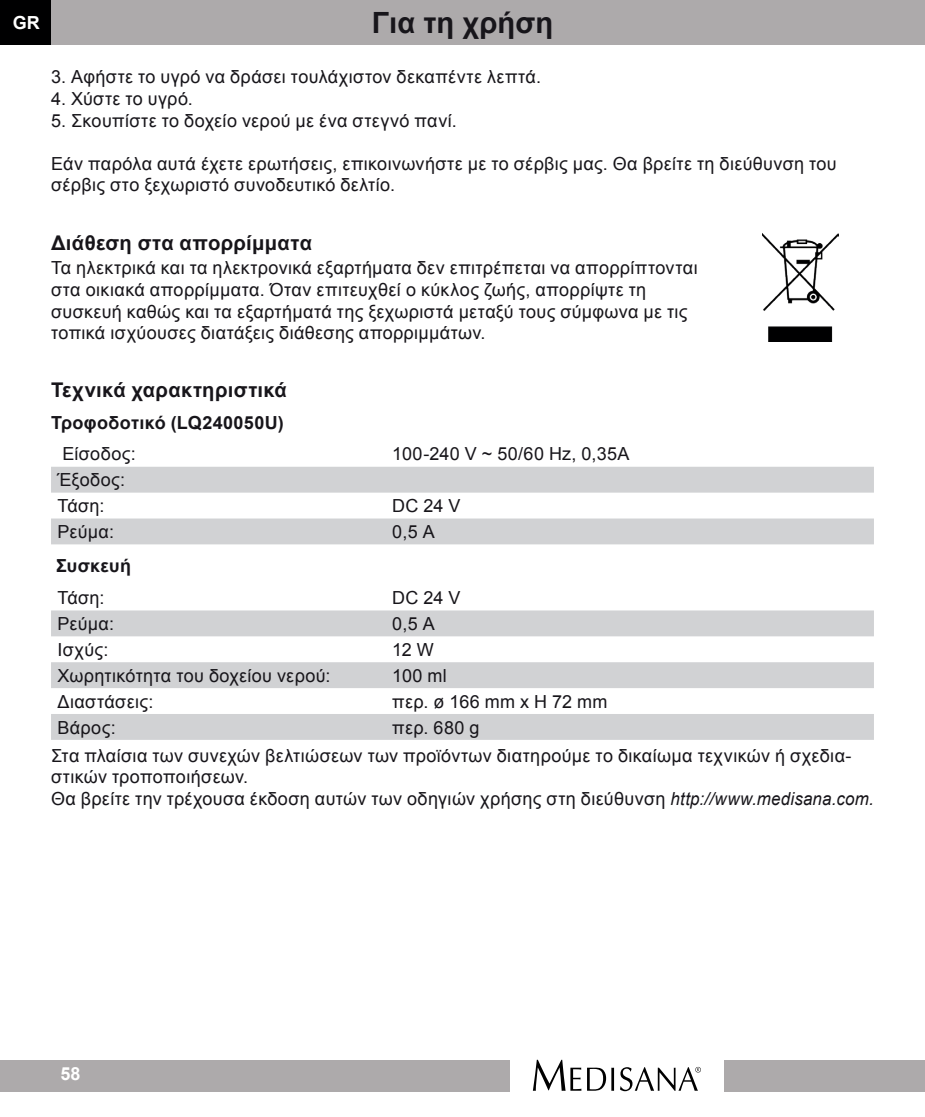
<style>
.page{position:relative;width:925px;height:1117px;background:#fff}
.page>*{position:absolute;margin:0;border:0;box-sizing:border-box;transform-origin:0 0}
.t1{font:700 29.25px "Arial";color:#17151a}
.t2{font:700 20.25px "Arial";letter-spacing:.015em;color:#17151a}
.t3{font:18px/21.6px "Arial";letter-spacing:.02em;color:#17151a}
.t4{font:700 18px "Arial";letter-spacing:.02em;color:#17151a}
.t5{font:700 18px "Arial";color:#fff}
.s1{font-style:italic}
</style>
<div class="page">
<div style="left:0;top:0;width:925px;height:45px;background:#adaaab"></div>
<div style="left:0;top:0;width:51px;height:45px;background:#000001"></div>
<div style="left:724px;top:1059px;width:201px;height:32px;background:#adaaab"></div>
<div style="left:0;top:1059px;width:509px;height:32px;background:#adaaab"></div>
<svg style="left:533px;top:1059px;width:48px;height:31px"></svg>
<svg style="left:587px;top:1067px;width:27px;height:23px"></svg>
<svg style="left:620px;top:1066px;width:81px;height:24px"></svg>
<svg style="left:51px;top:466px;width:823px;height:78px;fill:#d1d2d4"></svg>
<svg style="left:51px;top:610px;width:823px;height:129px;fill:#d1d2d4"></svg>
<img style="left:762px;top:233px;width:77px;height:108px">
<p class="t5" style="left:13px;top:11px;width:28px">GR</p>
<h1 class="t1" style="left:372px;top:3px;width:183px">Για τη χρήση</h1>
<p class="t3" style="left:51px;top:66px;width:491px">3. Αφήστε το υγρό να δράσει τουλάχιστον δεκαπέντε λεπτά.</p>
<p class="t3" style="left:51px;top:88px;width:143px">4. Χύστε το υγρό.</p>
<p class="t3" style="left:51px;top:110px;width:407px">5. Σκουπίστε το δοχείο νερού με ένα στεγνό πανί.</p>
<p class="t3" style="left:51px;top:153px;width:787px">Εάν παρόλα αυτά έχετε ερωτήσεις, επικοινωνήστε με το σέρβις μας. Θα βρείτε τη διεύθυνση του σέρβις στο ξεχωριστό συνοδευτικό δελτίο.</p>
<p class="t2" style="left:51px;top:229px;width:263px">Διάθεση στα απορρίμματα</p>
<p class="t3" style="left:51px;top:257px;width:648px">Τα ηλεκτρικά και τα ηλεκτρονικά εξαρτήματα δεν επιτρέπεται να απορρίπτονται στα οικιακά απορρίμματα. Όταν επιτευχθεί ο κύκλος ζωής, απορρίψτε τη συσκευή καθώς και τα εξαρτήματά της ξεχωριστά μεταξύ τους σύμφωνα με τις τοπικά ισχύουσες διατάξεις διάθεσης απορριμμάτων.</p>
<p class="t2" style="left:51px;top:377px;width:237px">Τεχνικά χαρακτηριστικά</p>
<p class="t4" style="left:51px;top:410px;width:234px">Τροφοδοτικό (LQ240050U)</p>
<p class="t3" style="left:62px;top:443px;width:75px">Είσοδος:</p>
<p class="t3" style="left:392px;top:443px;width:239px">100-240 V ~ 50/60 Hz, 0,35A</p>
<p class="t3" style="left:57px;top:467px;width:69px;line-height:25.9px">Έξοδος:<br>Τάση:</p>
<p class="t3" style="left:392px;top:495px;width:70px">DC 24 V</p>
<p class="t3" style="left:57px;top:521px;width:58px">Ρεύμα:</p>
<p class="t3" style="left:392px;top:521px;width:44px">0,5 A</p>
<p class="t4" style="left:56px;top:554px;width:77px">Συσκευή</p>
<p class="t3" style="left:57px;top:587px;width:49px">Τάση:</p>
<p class="t3" style="left:392px;top:587px;width:70px">DC 24 V</p>
<p class="t3" style="left:57px;top:613px;width:58px">Ρεύμα:</p>
<p class="t3" style="left:392px;top:613px;width:44px">0,5 A</p>
<p class="t3" style="left:57px;top:638px;width:52px">Ισχύς:</p>
<p class="t3" style="left:392px;top:638px;width:43px">12 W</p>
<p class="t3" style="left:57px;top:664px;width:275px">Χωρητικότητα του δοχείου νερού:</p>
<p class="t3" style="left:392px;top:664px;width:56px">100 ml</p>
<p class="t3" style="left:57px;top:690px;width:97px">Διαστάσεις:</p>
<p class="t3" style="left:392px;top:690px;width:217px">περ. ø 166 mm x H 72 mm</p>
<p class="t3" style="left:57px;top:716px;width:60px">Βάρος:</p>
<p class="t3" style="left:51px;top:713px;width:802px;line-height:27.9px;text-indent:341px">περ. 680 g<br>Στα πλαίσια των συνεχών βελτιώσεων των προϊόντων διατηρούμε το δικαίωμα τεχνικών ή σχεδια-</p>
<p class="t3" style="left:51px;top:766px;width:824px">στικών τροποποιήσεων.<br>Θα βρείτε την τρέχουσα έκδοση αυτών των οδηγιών χρήσης στη διεύθυνση <span class="s1">http://www.medisana.com.</span></p>
<p class="t5" style="left:60px;top:1061px;width:22px">58</p>
</div>
